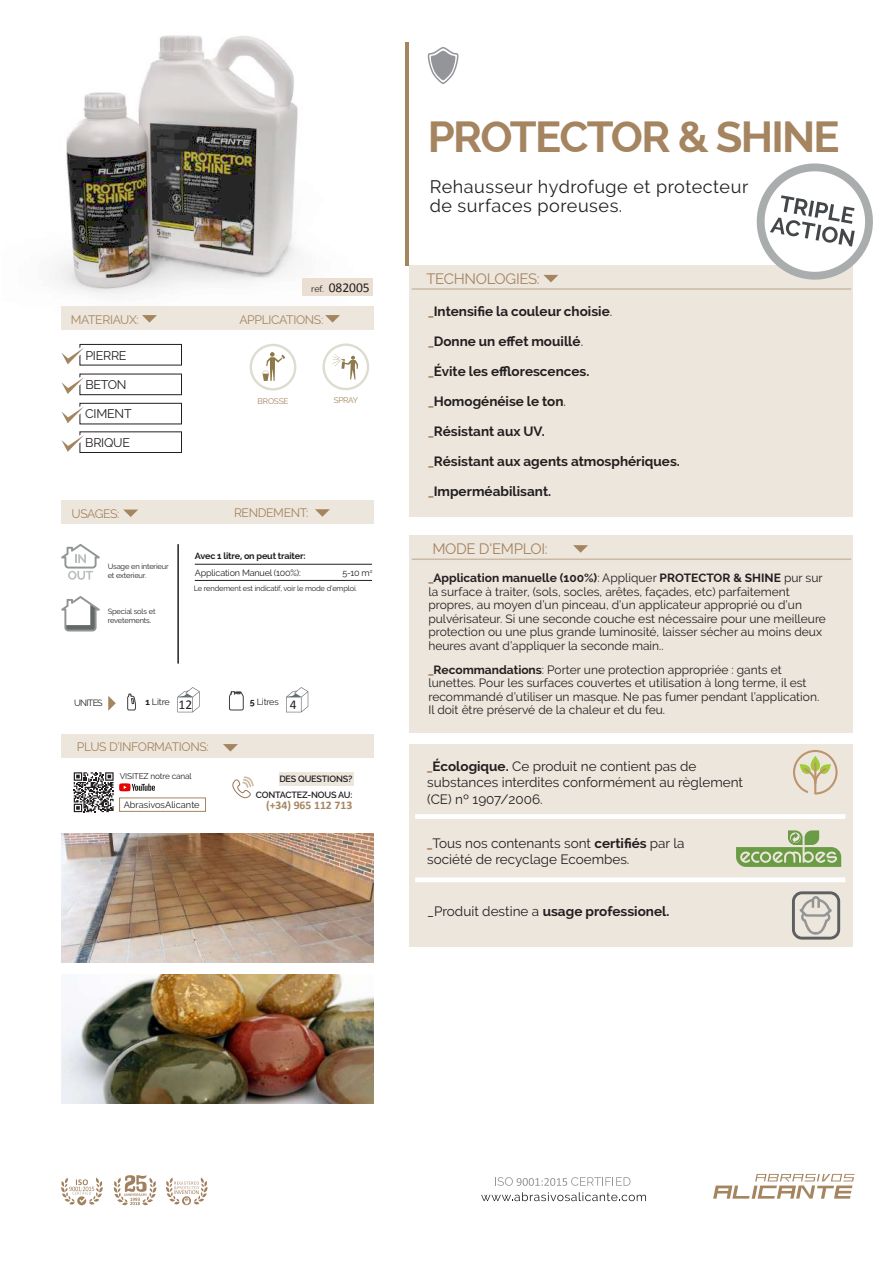
<style>
.page{position:relative;width:893px;height:1263px;background:#fff}
.page>*{position:absolute;margin:0;border:0;box-sizing:border-box;transform-origin:0 0}
.t1{font:700 43.5px "Raleway";letter-spacing:-.04em;color:#a58460}
.t2{font:18px/19.2px "Raleway";letter-spacing:.03em;color:#231f20}
.t3{font:15px "Raleway";letter-spacing:-.02em;color:#a58460}
.t4{font:700 13.5px "Raleway";color:#231f20}
.t5{font:13.5px/16.5px "Raleway";color:#231f20}
.t6{font:13.5px "Calibri";color:#231f20}
.t7{font:12.45px "Raleway";letter-spacing:-.02em;color:#231f20}
.t8{font:12.15px "Raleway";letter-spacing:-.03em;color:#a58460}
.t9{font:12px/13.5px "Raleway";color:#231f20}
.t10{font:700 11.7px "Calibri";color:#a58560}
.t11{font:9.3px "Raleway";color:#231f20}
.t12{font:9px "Raleway";letter-spacing:-.02em;color:#231f20}
.t13{font:600 9px/15.9px "Raleway";letter-spacing:-.02em;color:#231f20;text-align:right}
.t14{font:700 9px "Raleway";letter-spacing:-.02em;color:#231f20}
.t15{font:8.25px "Raleway";letter-spacing:-.02em;color:#231f20}
.t16{font:8.25px "Raleway";letter-spacing:-.03em;color:#a58560}
.t17{font:7.5px/9px "Raleway";letter-spacing:-.02em;color:#231f20}
.s1{font-family:"Raleway";font-size:9px}
.s2{font-weight:700}
.s3{color:#a58460}
.s4{font-weight:400}
.s5{font-weight:700;font-size:13.5px;color:#a58460}
.s6{font-weight:700;color:#a58460}
</style>
<div class="page">
<img style="left:62px;top:833px;width:311px;height:129px">
<img style="left:55px;top:35px;width:319px;height:283px">
<img style="left:62px;top:974px;width:311px;height:129px">
<div style="left:61px;top:307px;width:312px;height:23px;background:#ede6dd"></div>
<div style="left:409px;top:265px;width:444px;height:252px;background:#ede6dd"></div>
<div style="left:409px;top:536px;width:444px;height:197px;background:#ede6dd"></div>
<hr style="left:405px;top:42px;width:4px;height:224px;background:#a58460">
<hr style="left:412px;top:288px;width:439px;height:2px;background:#cdb9a2">
<svg style="left:142px;top:315px;width:15px;height:8px"></svg>
<svg style="left:325px;top:315px;width:15px;height:8px"></svg>
<svg style="left:543px;top:275px;width:15px;height:7px"></svg>
<hr style="left:412px;top:559px;width:439px;height:1px;background:#cdb9a2">
<svg style="left:573px;top:545px;width:15px;height:8px"></svg>
<div style="left:303px;top:278px;width:70px;height:18px;background:#ebdfd4"></div>
<svg style="left:108px;top:696px;width:8px;height:15px"></svg>
<div style="left:61px;top:500px;width:312px;height:24px;background:#ede6dd"></div>
<svg style="left:315px;top:509px;width:15px;height:8px"></svg>
<svg style="left:124px;top:510px;width:14px;height:7px"></svg>
<svg style="left:177px;top:687px;width:23px;height:25px"></svg>
<svg style="left:286px;top:687px;width:22px;height:25px"></svg>
<svg style="left:127px;top:694px;width:9px;height:16px"></svg>
<svg style="left:229px;top:692px;width:14px;height:18px"></svg>
<hr style="left:177px;top:544px;width:2px;height:120px;background:#231f20">
<hr style="left:195px;top:564px;width:177px;height:1px;background:#231f20">
<hr style="left:195px;top:580px;width:177px;height:1px;background:#231f20">
<svg style="left:428px;top:47px;width:31px;height:37px"></svg>
<div style="left:79px;top:374px;width:103px;height:21px;border:1px solid #231f20"></div>
<svg style="left:62px;top:376px;width:22px;height:18px"></svg>
<div style="left:79px;top:403px;width:103px;height:21px;border:1px solid #231f20"></div>
<svg style="left:62px;top:406px;width:22px;height:17px"></svg>
<div style="left:79px;top:431px;width:103px;height:22px;border:1px solid #231f20"></div>
<svg style="left:62px;top:434px;width:22px;height:18px"></svg>
<div style="left:79px;top:344px;width:103px;height:22px;border:1px solid #231f20"></div>
<svg style="left:62px;top:347px;width:22px;height:17px"></svg>
<svg style="left:250px;top:344px;width:46px;height:47px"></svg>
<svg style="left:322px;top:343px;width:47px;height:47px"></svg>
<svg style="left:756px;top:163px;width:117px;height:117px"></svg>
<svg style="left:713px;top:1174px;width:142px;height:25px"></svg>
<svg style="left:495px;top:1177px;width:135px;height:9px"></svg>
<svg style="left:481px;top:1192px;width:165px;height:9px"></svg>
<svg style="left:165px;top:1178px;width:43px;height:28px"></svg>
<svg style="left:113px;top:1175px;width:44px;height:31px"></svg>
<svg style="left:61px;top:1178px;width:42px;height:28px"></svg>
<svg style="left:61px;top:596px;width:39px;height:36px"></svg>
<svg style="left:61px;top:544px;width:39px;height:36px"></svg>
<div style="left:279px;top:772px;width:75px;height:14px;background:#ede6dd"></div>
<svg style="left:232px;top:776px;width:22px;height:23px"></svg>
<div style="left:119px;top:798px;width:87px;height:14px;border:1px solid #a58560"></div>
<svg style="left:74px;top:772px;width:81px;height:40px"></svg>
<div style="left:61px;top:734px;width:312px;height:24px;background:#ede6dd"></div>
<svg style="left:223px;top:744px;width:15px;height:8px"></svg>
<div style="left:409px;top:744px;width:444px;height:203px;background:#ede6dd"></div>
<div style="left:415px;top:814px;width:430px;height:5px;background:#fff"></div>
<hr style="left:415px;top:878px;width:430px;height:4px;background:#fff">
<svg style="left:736px;top:830px;width:105px;height:37px"></svg>
<svg style="left:793px;top:750px;width:45px;height:45px"></svg>
<svg style="left:792px;top:891px;width:48px;height:49px"></svg>
<p class="t6" style="left:311px;top:279px;width:60px"><span class="s1">ref.</span> 082005</p>
<p class="t8" style="left:71px;top:313px;width:70px">MATERIAUX:</p>
<p class="t8" style="left:239px;top:313px;width:85px">APPLICATIONS:</p>
<p class="t7" style="left:85px;top:348px;width:43px">PIERRE</p>
<p class="t7" style="left:85px;top:378px;width:43px">BETON</p>
<p class="t7" style="left:85px;top:406px;width:48px">CIMENT</p>
<p class="t7" style="left:85px;top:435px;width:46px">BRIQUE</p>
<p class="t16" style="left:258px;top:397px;width:32px">BROSSE</p>
<p class="t16" style="left:334px;top:396px;width:26px">SPRAY</p>
<p class="t8" style="left:71px;top:506px;width:50px">USAGES:</p>
<p class="t8" style="left:234px;top:506px;width:76px">RENDEMENT:</p>
<p class="t17" style="left:108px;top:561px;width:63px">Usage en interieur et exterieur.</p>
<p class="t17" style="left:108px;top:607px;width:49px">Special sols et revetements.</p>
<p class="t14" style="left:195px;top:551px;width:112px">Avec 1 litre, on peut traiter:</p>
<p class="t12" style="left:195px;top:567px;width:107px">Application Manuel (100%):</p>
<p class="t17" style="left:194px;top:584px;width:165px">Le rendement est indicatif, voir le mode d’emploi.</p>
<p class="t12" style="left:342px;top:567px;width:32px">5-10 m<sup>2</sup></p>
<p class="t12" style="left:146px;top:697px;width:26px"><span class="s2">1</span> Litre</p>
<p class="t12" style="left:250px;top:697px;width:30px"><span class="s2">5</span> Litres</p>
<p class="t12" style="left:74px;top:697px;width:30px">UNITES</p>
<p class="t6" style="left:179px;top:696px;width:15px">12</p>
<p class="t6" style="left:290px;top:696px;width:8px">4</p>
<p class="t8" style="left:77px;top:740px;width:133px">PLUS D’INFORMATIONS:</p>
<p class="t15" style="left:120px;top:772px;width:73px">VISITEZ notre canal</p>
<p class="t11" style="left:124px;top:799px;width:78px">AbrasivosAlicante</p>
<p class="t13" style="left:256px;top:771px;width:98px">DES QUESTIONS?<br>CONTACTEZ-NOUS AU:</p>
<p class="t10" style="left:266px;top:797px;width:88px">(+34) 965 112 713</p>
<h1 class="t1" style="left:428px;top:112px;width:413px">PROTECTOR &amp; SHINE</h1>
<h2 class="t2" style="left:430px;top:177px;width:320px">Rehausseur hydrofuge et protecteur de surfaces poreuses.</h2>
<p class="t3" style="left:426px;top:270px;width:115px">TECHNOLOGIES:</p>
<p class="t4" style="left:428px;top:303px;width:185px"><span class="s3">_</span>Intensifie la couleur choisie<span class="s4">.</span></p>
<p class="t4" style="left:428px;top:333px;width:156px"><span class="s3">_</span>Donne un effet mouillé<span class="s4">.</span></p>
<p class="t4" style="left:428px;top:363px;width:162px"><span class="s3">_</span>Évite les efflorescences.</p>
<p class="t4" style="left:428px;top:393px;width:139px"><span class="s3">_</span>Homogénéise le ton<span class="s4">.</span></p>
<p class="t4" style="left:428px;top:423px;width:118px"><span class="s3">_</span>Résistant aux UV.</p>
<p class="t4" style="left:428px;top:453px;width:253px"><span class="s3">_</span>Résistant aux agents atmosphériques.</p>
<p class="t4" style="left:428px;top:483px;width:124px"><span class="s3">_</span>Imperméabilisant.</p>
<p class="t3" style="left:432px;top:540px;width:117px">MODE D'EMPLOI:</p>
<p class="t9" style="left:428px;top:571px;width:399px"><span class="s5">_</span><span class="s2">Application manuelle (100%)</span>: Appliquer <span class="s2">PROTECTOR &amp; SHINE</span> pur sur la surface à traiter, (sols, socles, arêtes, façades, etc) parfaitement propres, au moyen d’un pinceau, d’un applicateur approprié ou d’un pulvérisateur. Si une seconde couche est nécessaire pour une meilleure protection ou une plus grande luminosité, laisser sécher au moins deux heures avant d’appliquer la seconde main..</p>
<p class="t9" style="left:428px;top:663px;width:392px"><span class="s5">_</span><span class="s2">Recommandations</span>: Porter une protection appropriée : gants et lunettes. Pour les surfaces couvertes et utilisation à long terme, il est recommandé d’utiliser un masque. Ne pas fumer pendant l’application.<br>Il doit être préservé de la chaleur et du feu.</p>
<p class="t5" style="left:427px;top:758px;width:317px"><span class="s6">_</span><span class="s2">Écologique.</span> Ce produit ne contient pas de substances interdites conformément au règlement (CE) nº 1907/2006.</p>
<p class="t5" style="left:427px;top:835px;width:259px"><span class="s6">_</span>Tous nos contenants sont <span class="s2">certifiés</span> par la société de recyclage Ecoembes.</p>
<p class="t4" style="left:427px;top:904px;width:244px"><span class="s4">_Produit destine a</span> usage professionel.</p>
</div>
